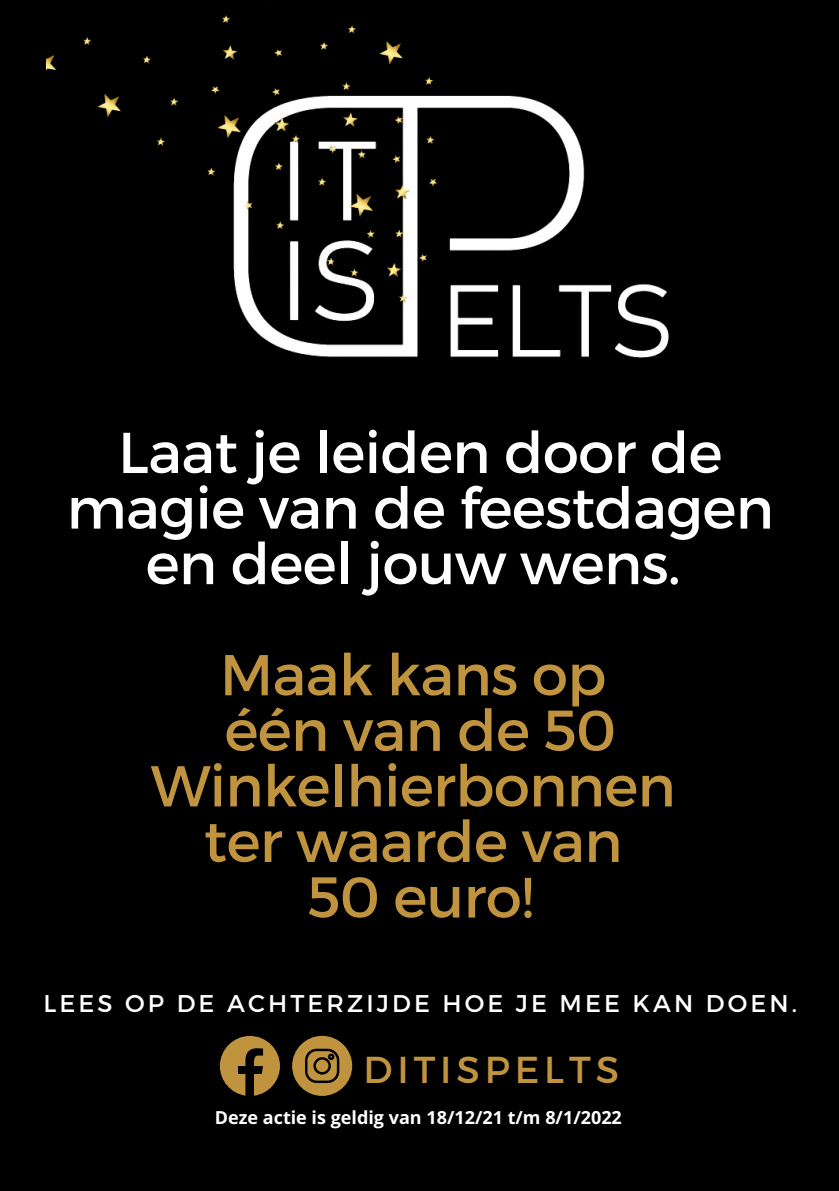
<style>
.page{position:relative;width:839px;height:1191px;background:#fff}
.page>*{position:absolute;margin:0;border:0;box-sizing:border-box;transform-origin:0 0}
.t1{font:57.6px/55.6px "Montserrat";letter-spacing:-.01em;color:#c0933e;text-align:center}
.t2{font:57.6px/55.6px "Montserrat";letter-spacing:-.01em;color:#fff;text-align:center}
.t3{font:37.4px "Montserrat";letter-spacing:.13em;color:#c0933e}
.t4{font:24.2px "Montserrat";letter-spacing:.13em;color:#fff}
.t5{font:700 18px "Open Sans Hebrew";color:#fff}
</style>
<div class="page">
<div style="left:0;top:0;width:838px;height:1191px;background:#000"></div>
<img style="left:47px;top:15px;width:622px;height:343px">
<svg style="left:292px;top:1036px;width:60px;height:60px"></svg>
<svg style="left:220px;top:1036px;width:60px;height:60px"></svg>
<p class="t2" style="left:67px;top:422px;width:708px">Laat je leiden door de magie van de feestdagen en deel jouw wens.</p>
<p class="t1" style="left:220px;top:644px;width:388px">Maak kans op</p>
<p class="t1" style="left:151px;top:700px;width:526px">één van de 50<br>Winkelhierbonnen</p>
<p class="t1" style="left:204px;top:811px;width:420px">ter waarde van</p>
<p class="t1" style="left:307px;top:866px;width:227px">50 euro!</p>
<p class="t4" style="left:43px;top:988px;width:755px">LEES OP DE ACHTERZIJDE HOE JE MEE KAN DOEN.</p>
<p class="t3" style="left:363px;top:1045px;width:257px">DITISPELTS</p>
<p class="t5" style="left:215px;top:1105px;width:408px">Deze actie is geldig van 18/12/21 t/m 8/1/2022</p>
</div>
